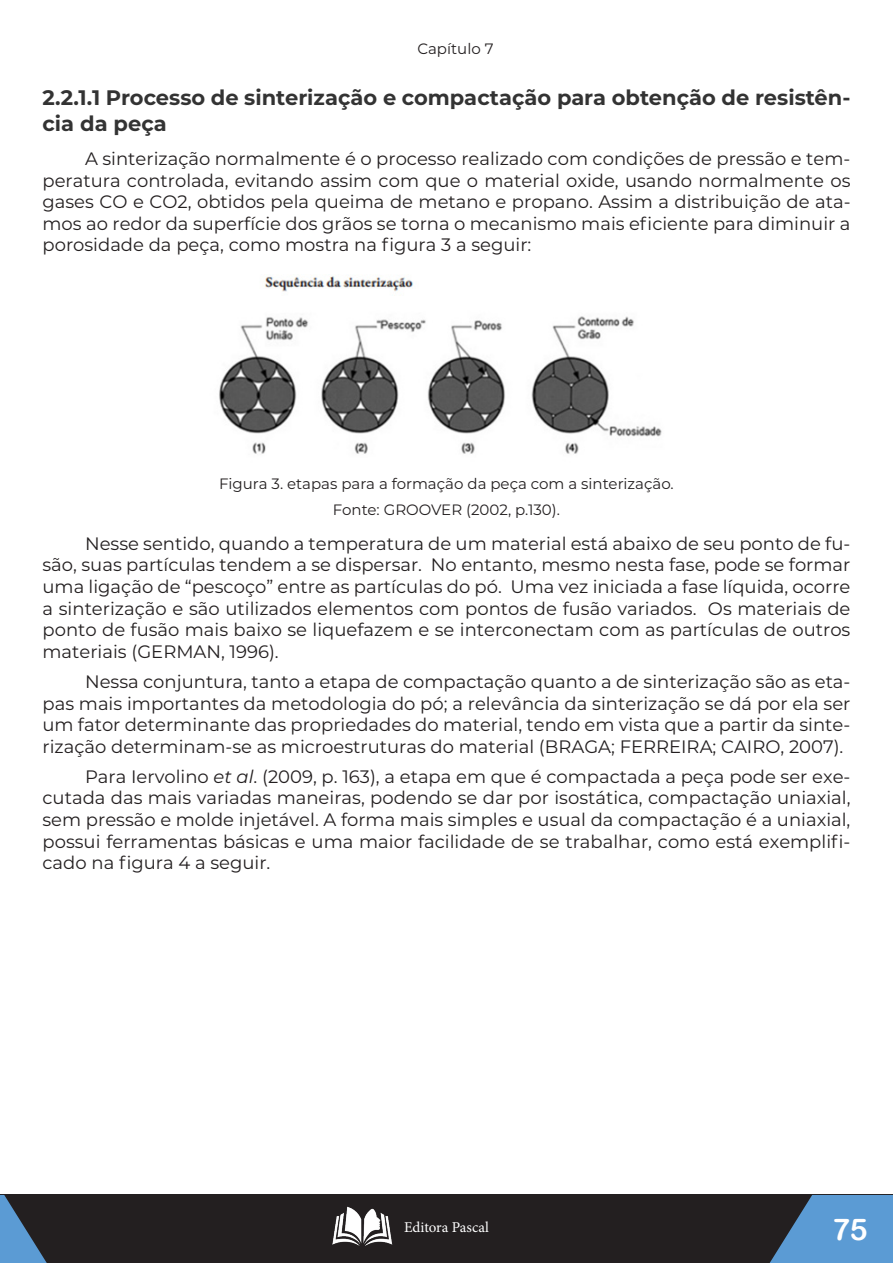
<style>
.page{position:relative;width:893px;height:1263px;background:#fff}
.page>*{position:absolute;margin:0;border:0;box-sizing:border-box;transform-origin:0 0}
.t1{font:30px "Arial Rounded MT Bold";color:#fff}
.t2{font:700 21px/25.2px "Montserrat";color:#333}
.t3{font:18px/21.6px "Montserrat";color:#231f20;text-align:justify}
.t4{font:15px/26.5px "Montserrat";color:#231f20;text-align:center}
.t5{font:15px "Minion Pro";color:#fff}
.s1{font-style:italic}
</style>
<div class="page">
<div style="left:0;top:1195px;width:893px;height:68px;background:#231f20"></div>
<svg style="left:770px;top:1195px;width:123px;height:68px"></svg>
<img style="left:332px;top:1206px;width:61px;height:40px">
<svg style="left:0;top:1195px;width:47px;height:68px"></svg>
<img style="left:219px;top:275px;width:443px;height:179px">
<p class="t4" style="left:417px;top:34px;width:78px">Capítulo 7</p>
<p class="t2" style="left:43px;top:84px;width:809px">2.2.1.1 Processo de sinterização e compactação para obtenção de resistên&shy;cia da peça</p>
<p class="t3" style="left:43px;top:147px;width:809px;text-indent:43px">A sinterização normalmente é o processo realizado com condições de pressão e tem&shy;peratura controlada, evitando assim com que o material oxide, usando normalmente os gases CO e CO2, obtidos pela queima de metano e propano. Assim a distribuição de ata&shy;mos ao redor da superfície dos grãos se torna o mecanismo mais eficiente para diminuir a porosidade da peça, como mostra na figura 3 a seguir:</p>
<p class="t4" style="left:219px;top:470px;width:456px">Figura 3. etapas para a formação da peça com a sinterização.<br>Fonte: GROOVER (2002, p.130).</p>
<p class="t3" style="left:43px;top:532px;width:809px;text-indent:43px">Nesse sentido, quando a temperatura de um material está abaixo de seu ponto de fu&shy;são, suas partículas tendem a se dispersar. No entanto, mesmo nesta fase, pode se formar uma ligação de “pescoço” entre as partículas do pó. Uma vez iniciada a fase líquida, ocorre a sinterização e são utilizados elementos com pontos de fusão variados. Os materiais de ponto de fusão mais baixo se liquefazem e se interconectam com as partículas de outros materiais (GERMAN, 1996).</p>
<p class="t3" style="left:43px;top:670px;width:809px;text-indent:43px">Nessa conjuntura, tanto a etapa de compactação quanto a de sinterização são as eta&shy;pas mais importantes da metodologia do pó; a relevância da sinterização se dá por ela ser um fator determinante das propriedades do material, tendo em vista que a partir da sinte&shy;rização determinam-se as microestruturas do material (BRAGA; FERREIRA; CAIRO, 2007).</p>
<p class="t3" style="left:43px;top:765px;width:809px;text-indent:43px">Para Iervolino <span class="s1">et al</span>. (2009, p. 163), a etapa em que é compactada a peça pode ser exe&shy;cutada das mais variadas maneiras, podendo se dar por isostática, compactação uniaxial, sem pressão e molde injetável. A forma mais simples e usual da compactação é a uniaxial, possui ferramentas básicas e uma maior facilidade de se trabalhar, como está exemplifi&shy;cado na figura 4 a seguir.</p>
<p class="t5" style="left:404px;top:1217px;width:86px">Editora Pascal</p>
<h1 class="t1" style="left:832px;top:1211px;width:37px">75</h1>
</div>
